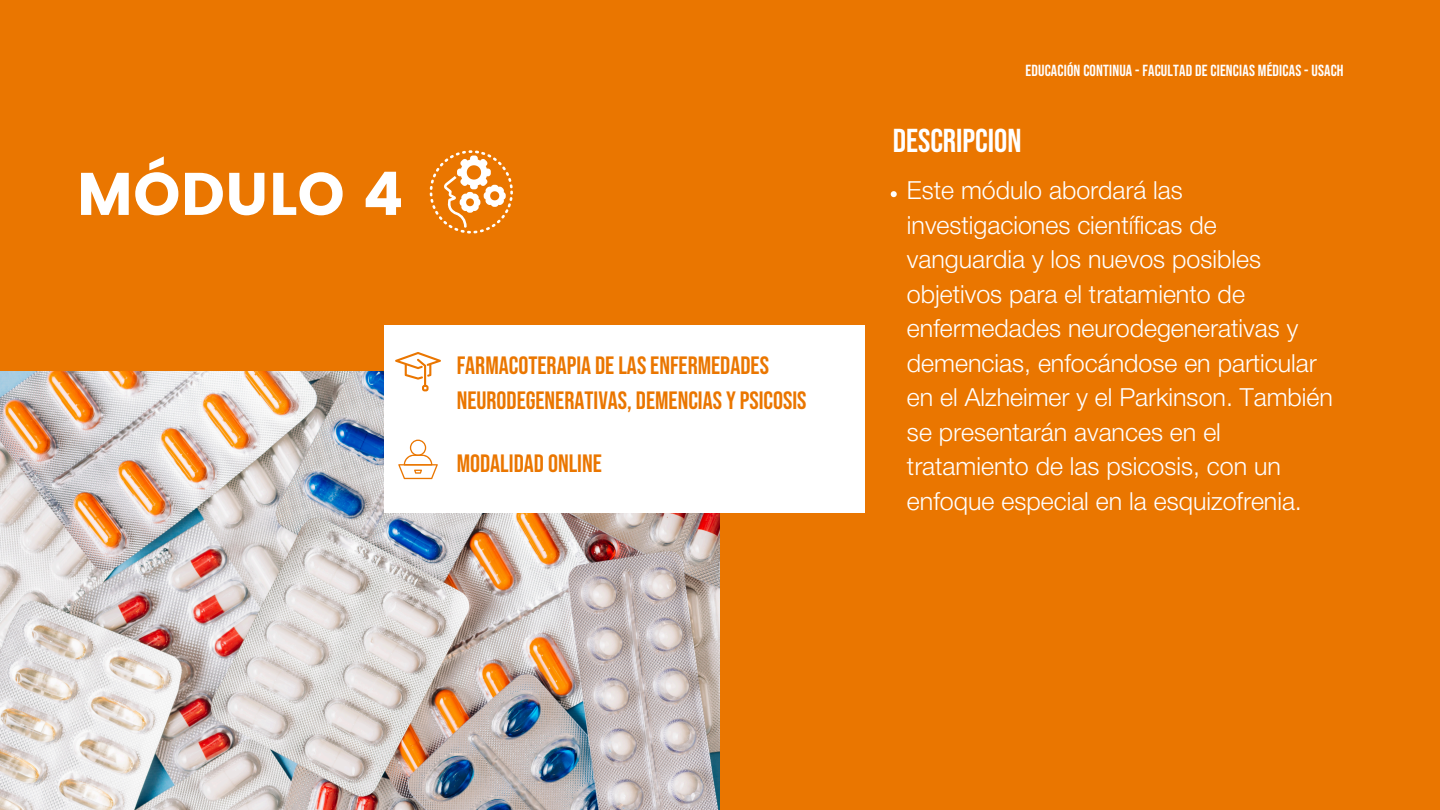
<style>
.page{position:relative;width:1440px;height:810px;background:#ea7600}
.page>*{position:absolute;margin:0;border:0;box-sizing:border-box;transform-origin:0 0}
.t1{font:60px "Poppins";color:#fff}
.t2{font:33px "Bebas Neue";color:#fff}
.t3{font:300 25px/34.5px "Helvetica Neue";color:#fff}
.t4{font:25px/34.5px "Bebas Neue";color:#ea7600}
.t5{font:16px "Bebas Neue";letter-spacing:.01em;color:#fff}
</style>
<div class="page">
<img style="left:0;top:372px;width:720px;height:438px">
<div style="left:384px;top:325px;width:480px;height:187px;background:#fff"></div>
<svg style="left:430px;top:150px;width:83px;height:84px"></svg>
<svg style="left:891px;top:191px;width:6px;height:6px"></svg>
<svg style="left:395px;top:352px;width:46px;height:39px"></svg>
<svg style="left:398px;top:440px;width:40px;height:39px"></svg>
<p class="t1" style="left:77px;top:159px;width:328px">MÓDULO 4</p>
<h1 class="t4" style="left:457px;top:349px;width:351px">FARMACOTERAPIA DE LAS ENFERMEDADES<br>NEURODEGENERATIVAS, DEMENCIAS Y PSICOSIS</h1>
<p class="t4" style="left:457px;top:447px;width:147px">MODALIDAD ONLINE</p>
<p class="t5" style="left:1025px;top:61px;width:320px">EDUCACIÓN CONTINUA - FACULTAD DE CIENCIAS MÉDICAS - USACH</p>
<h4 class="t2" style="left:893px;top:122px;width:130px">DESCRIPCION</h4>
<p class="t3" style="left:907px;top:176px;width:427px">Este módulo abordará las investigaciones científicas de vanguardia y los nuevos posibles objetivos para el tratamiento de enfermedades neurodegenerativas y demencias, enfocándose en particular en el Alzheimer y el Parkinson. También se presentarán avances en el tratamiento de las psicosis, con un enfoque especial en la esquizofrenia.</p>
</div>
